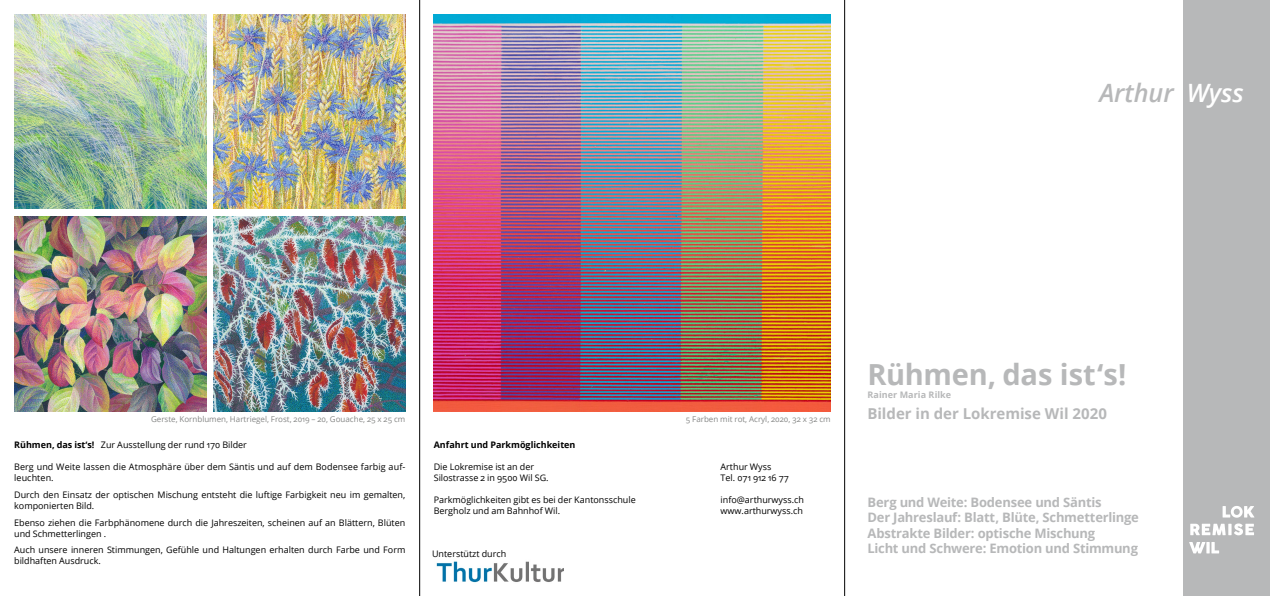
<style>
.page{position:relative;width:1270px;height:596px;background:#fff}
.page>*{position:absolute;margin:0;border:0;box-sizing:border-box;transform-origin:0 0}
.t1{font:700 29px "Open Sans";letter-spacing:-.01em;color:#b7b8b9}
.t2{font:italic 600 25.2px "Open Sans";color:#b7b8b9}
.t3{font:700 15px "Open Sans";color:#b7b8b9}
.t4{font:700 13px/15.6px "Open Sans";letter-spacing:-.02em;color:#b7b8b9}
.t5{font:9px/11px "Open Sans";color:#000}
.t6{font:700 9px "Open Sans";color:#000}
.t7{font:700 9px "Open Sans";letter-spacing:.005em;color:#b7b8b9}
.t8{font:8px "Open Sans";color:#868786}
.s1{color:#fff}
.s2{font-weight:700}
</style>
<div class="page">
<img style="left:434px;top:14px;width:397px;height:397px">
<img style="left:436px;top:561px;width:127px;height:22px">
<div style="left:1183px;top:0;width:87px;height:595px;background:#b7b8b9"></div>
<svg style="left:1223px;top:506px;width:31px;height:11px"></svg>
<svg style="left:1190px;top:523px;width:64px;height:12px"></svg>
<svg style="left:1189px;top:542px;width:30px;height:11px"></svg>
<img style="left:213px;top:216px;width:192px;height:195px">
<img style="left:213px;top:14px;width:192px;height:195px">
<img style="left:14px;top:216px;width:192px;height:195px">
<img style="left:14px;top:14px;width:192px;height:195px">
<hr style="left:844px;top:0;width:1px;height:595px;background:#000">
<hr style="left:419px;top:0;width:1px;height:595px;background:#000">
<h2 class="t2" style="left:1099px;top:76px;width:146px">Arthur <span class="s1">Wyss</span></h2>
<p class="t8" style="left:151px;top:413px;width:256px">Gerste, Kornblumen, Hartriegel, Frost, 2019 – 20, Gouache, 25 x 25 cm</p>
<p class="t8" style="left:686px;top:413px;width:146px">5 Farben mit rot, Acryl, 2020, 32 x 32 cm</p>
<p class="t5" style="left:721px;top:461px;width:70px">Arthur Wyss<br>Tel. 071 912 16 77</p>
<p class="t5" style="left:721px;top:494px;width:85px">info@arthurwyss.ch www.arthurwyss.ch</p>
<p class="t5" style="left:432px;top:548px;width:76px">Unterstützt durch</p>
<p class="t5" style="left:14px;top:439px;width:234px"><span class="s2">Rühmen, das ist‘s!</span> Zur Ausstellung der rund 170 Bilder</p>
<p class="t5" style="left:14px;top:461px;width:393px">Berg und Weite lassen die Atmosphäre über dem Säntis und auf dem Bodensee farbig auf&shy;leuchten.</p>
<p class="t5" style="left:14px;top:488px;width:393px">Durch den Einsatz der optischen Mischung entsteht die luftige Farbigkeit neu im gemalten, komponierten Bild.</p>
<p class="t5" style="left:14px;top:516px;width:393px">Ebenso ziehen die Farbphänomene durch die Jahreszeiten, scheinen auf an Blättern, Blüten und Schmetterlingen .</p>
<p class="t5" style="left:14px;top:544px;width:393px">Auch unsere inneren Stimmungen, Gefühle und Haltungen erhalten durch Farbe und Form bildhaften Ausdruck.</p>
<p class="t6" style="left:434px;top:438px;width:143px">Anfahrt und Parkmöglichkeiten</p>
<p class="t5" style="left:434px;top:461px;width:116px">Die Lokremise ist an der<br>Silostrasse 2 in 9500 Wil SG.</p>
<p class="t5" style="left:434px;top:494px;width:204px">Parkmöglichkeiten gibt es bei der Kantonsschule<br>Bergholz und am Bahnhof Wil.</p>
<h1 class="t1" style="left:867px;top:353px;width:260px">Rühmen, das ist‘s!</h1>
<p class="t7" style="left:867px;top:388px;width:85px">Rainer Maria Rilke</p>
<h3 class="t3" style="left:867px;top:402px;width:241px">Bilder in der Lokremise Wil 2020</h3>
<h3 class="t4" style="left:867px;top:493px;width:273px">Berg und Weite: Bodensee und Säntis<br>Der Jahreslauf: Blatt, Blüte, Schmetterlinge Abstrakte Bilder: optische Mischung<br>Licht und Schwere: Emotion und Stimmung</h3>
</div>
